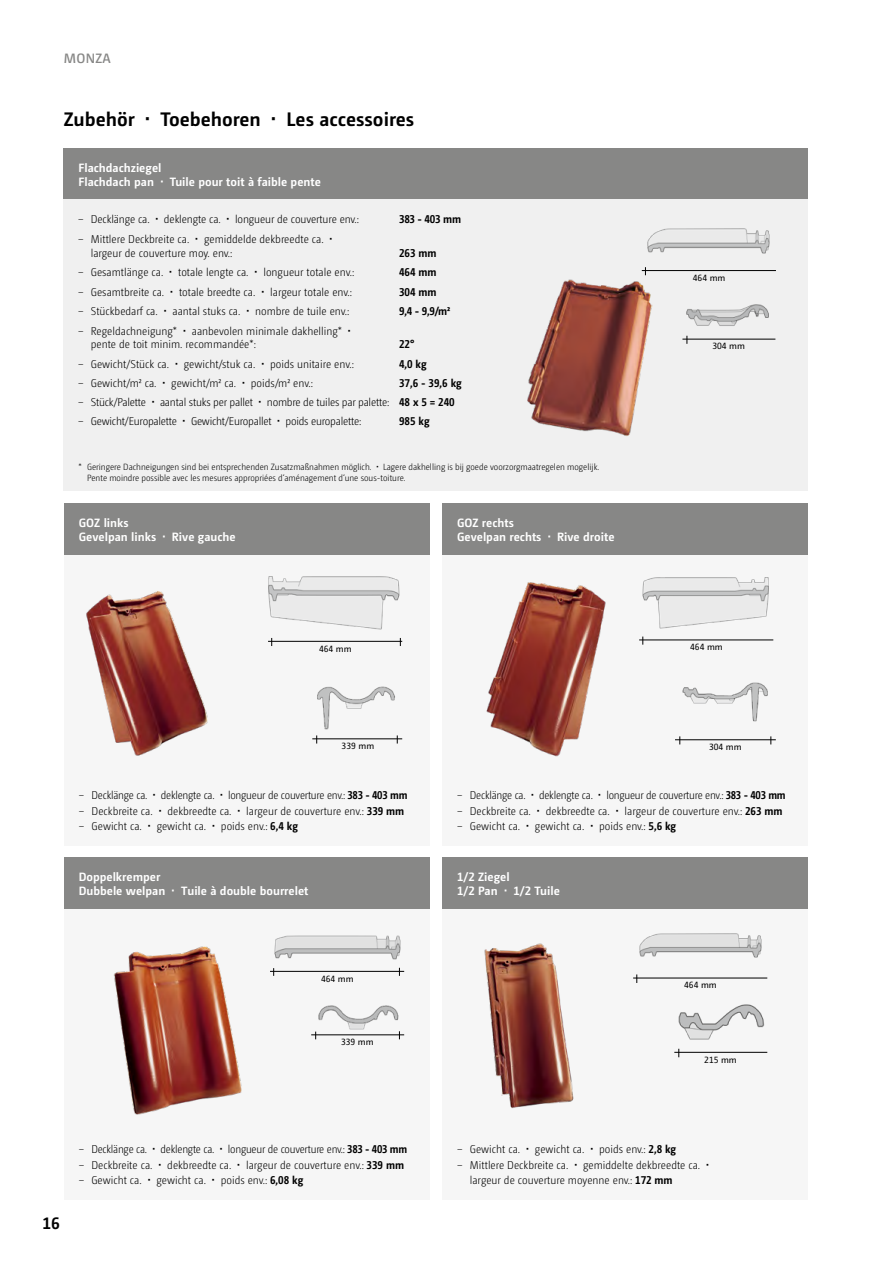
<style>
.page{position:relative;width:893px;height:1263px;background:#fff}
.page>*{position:absolute;margin:0;border:0;box-sizing:border-box;transform-origin:0 0}
.t1{font:700 19.5px "Camingo Dos Pro";color:#000}
.t2{font:700 16.5px "Camingo Dos Pro";color:#000}
.t3{font:600 13.5px "Camingo Dos Pro";letter-spacing:.025em;color:#878786}
.t4{font:700 12px/14.4px "Camingo Dos Pro";color:#fff}
.t5{font:300 11.25px/13.5px "Camingo Dos Pro S Cd";color:#000}
.t6{font:300 11.25px/15.8px "Camingo Dos Pro S Cd";letter-spacing:-.02em;color:#000}
.t7{font:700 11.25px "Camingo Dos Pro S Cd";color:#000}
.t8{font:300 9px/10.4px "Camingo Dos Pro S Cd";color:#000}
.t9{font:9px "Camingo Dos Pro";color:#000}
.s1{font-weight:700}
</style>
<div class="page">
<div style="left:64px;top:149px;width:744px;height:51px;background:#878786"></div>
<div style="left:64px;top:199px;width:744px;height:292px;background:#f0f0f0"></div>
<div style="left:442px;top:909px;width:366px;height:290px;background:#f6f6f6"></div>
<div style="left:64px;top:909px;width:365px;height:290px;background:#f6f6f6"></div>
<div style="left:442px;top:858px;width:366px;height:51px;background:#878786"></div>
<div style="left:64px;top:858px;width:365px;height:51px;background:#878786"></div>
<div style="left:64px;top:555px;width:366px;height:290px;background:#f6f6f6"></div>
<div style="left:442px;top:555px;width:366px;height:290px;background:#f6f6f6"></div>
<div style="left:64px;top:504px;width:366px;height:51px;background:#878786"></div>
<div style="left:442px;top:504px;width:366px;height:51px;background:#878786"></div>
<img style="left:527px;top:279px;width:126px;height:157px">
<img style="left:647px;top:229px;width:123px;height:25px">
<img style="left:686px;top:305px;width:83px;height:21px">
<hr style="left:642px;top:270px;width:134px;height:1px;background:#000">
<hr style="left:682px;top:339px;width:93px;height:1px;background:#000">
<img style="left:639px;top:933px;width:123px;height:25px">
<img style="left:678px;top:1004px;width:87px;height:36px">
<hr style="left:633px;top:978px;width:134px;height:1px;background:#000">
<hr style="left:674px;top:1052px;width:93px;height:1px;background:#000">
<img style="left:484px;top:943px;width:90px;height:166px">
<img style="left:114px;top:946px;width:128px;height:169px">
<img style="left:274px;top:935px;width:127px;height:24px">
<img style="left:318px;top:1006px;width:81px;height:23px">
<hr style="left:270px;top:971px;width:134px;height:1px;background:#000">
<hr style="left:311px;top:1034px;width:93px;height:1px;background:#000">
<img style="left:86px;top:591px;width:122px;height:165px">
<img style="left:317px;top:687px;width:78px;height:43px">
<img style="left:268px;top:576px;width:132px;height:53px">
<hr style="left:268px;top:641px;width:134px;height:1px;background:#000">
<hr style="left:312px;top:738px;width:90px;height:1px;background:#000">
<img style="left:486px;top:582px;width:120px;height:175px">
<img style="left:642px;top:578px;width:127px;height:51px">
<hr style="left:639px;top:640px;width:134px;height:1px;background:#000">
<hr style="left:675px;top:739px;width:101px;height:1px;background:#000">
<img style="left:682px;top:682px;width:86px;height:40px">
<p class="t3" style="left:64px;top:51px;width:49px">MONZA</p>
<h1 class="t1" style="left:64px;top:107px;width:72px">Zubehör</h1>
<h1 class="t1" style="left:160px;top:107px;width:102px">Toebehoren</h1>
<h1 class="t1" style="left:286px;top:107px;width:129px">Les accessoires</h1>
<p class="t4" style="left:78px;top:160px;width:84px">Flachdachziegel<br>Flachdach pan</p>
<p class="t4" style="left:170px;top:174px;width:153px">Tuile pour toit à faible pente</p>
<p class="t5" style="left:78px;top:213px;width:73px">− Decklänge ca.</p>
<p class="t5" style="left:164px;top:213px;width:58px">deklengte ca.</p>
<p class="t5" style="left:235px;top:213px;width:125px">longueur de couverture env.:</p>
<p class="t7" style="left:399px;top:213px;width:64px">383 - 403 mm</p>
<p class="t5" style="left:78px;top:232px;width:113px">− Mittlere Deckbreite ca.</p>
<p class="t5" style="left:91px;top:232px;width:234px;text-indent:113px">gemiddelde dekbreedte ca. largeur de couverture moy. env.:</p>
<p class="t7" style="left:399px;top:246px;width:39px">263 mm</p>
<p class="t5" style="left:78px;top:266px;width:87px">− Gesamtlänge ca.</p>
<p class="t5" style="left:178px;top:266px;width:72px">totale lengte ca.</p>
<p class="t5" style="left:263px;top:266px;width:92px">longueur totale env.:</p>
<p class="t7" style="left:399px;top:266px;width:39px">464 mm</p>
<p class="t5" style="left:78px;top:285px;width:88px">− Gesamtbreite ca.</p>
<p class="t5" style="left:179px;top:285px;width:78px">totale breedte ca.</p>
<p class="t5" style="left:270px;top:285px;width:83px">largeur totale env.:</p>
<p class="t7" style="left:399px;top:285px;width:39px">304 mm</p>
<p class="t5" style="left:78px;top:304px;width:81px">− Stückbedarf ca.</p>
<p class="t5" style="left:173px;top:304px;width:69px">aantal stuks ca.</p>
<p class="t5" style="left:255px;top:304px;width:95px">nombre de tuile env.:</p>
<p class="t7" style="left:399px;top:304px;width:53px">9,4 - 9,9/m2</p>
<p class="t5" style="left:78px;top:324px;width:101px">− Regeldachneigung*</p>
<p class="t5" style="left:91px;top:324px;width:253px;text-indent:101px">aanbevolen minimale dakhelling* pente de toit minim. recommandée*:</p>
<p class="t7" style="left:399px;top:337px;width:17px">22°</p>
<p class="t5" style="left:78px;top:357px;width:93px">− Gewicht/Stück ca.</p>
<p class="t5" style="left:184px;top:357px;width:73px">gewicht/stuk ca.</p>
<p class="t5" style="left:270px;top:357px;width:85px">poids unitaire env.:</p>
<p class="t7" style="left:399px;top:357px;width:29px">4,0 kg</p>
<p class="t5" style="left:78px;top:376px;width:80px">− Gewicht/m2 ca.</p>
<p class="t5" style="left:171px;top:376px;width:66px">gewicht/m2 ca.</p>
<p class="t5" style="left:251px;top:376px;width:63px">poids/m2 env.:</p>
<p class="t6" style="left:78px;top:374px;width:385px;line-height:19.2px;text-indent:321px"><span class="s1">37,6 - 39,6 kg </span>− Stück/Palette aantal stuks per pallet nombre de tuiles par palette: <span class="s1">48 x 5 = 240 </span>− Gewicht/Europalette Gewicht/Europallet poids europalette:</p>
<p class="t7" style="left:399px;top:415px;width:32px">985 kg</p>
<p class="t8" style="left:79px;top:462px;width:295px">* Geringere Dachneigungen sind bei entsprechenden Zusatzmaßnahmen möglich.</p>
<p class="t8" style="left:87px;top:462px;width:514px;text-indent:296px">Lagere dakhelling is bij goede voorzorgmaatregelen mogelijk.<br>Pente moindre possible avec les mesures appropriées d‘aménagement d‘une sous-toiture.</p>
<p class="t4" style="left:79px;top:515px;width:79px">GOZ links<br>Gevelpan links</p>
<p class="t4" style="left:172px;top:529px;width:65px">Rive gauche</p>
<p class="t9" style="left:319px;top:643px;width:34px">464 mm</p>
<p class="t9" style="left:342px;top:741px;width:34px">339 mm</p>
<p class="t4" style="left:457px;top:515px;width:86px">GOZ rechts<br>Gevelpan rechts</p>
<p class="t4" style="left:557px;top:529px;width:59px">Rive droite</p>
<p class="t9" style="left:693px;top:272px;width:34px">464 mm</p>
<p class="t9" style="left:712px;top:341px;width:34px">304 mm</p>
<p class="t9" style="left:690px;top:642px;width:34px">464 mm</p>
<p class="t9" style="left:709px;top:742px;width:34px">304 mm</p>
<p class="t6" style="left:79px;top:787px;width:330px">− Decklänge ca. deklengte ca. longueur de couverture env.: <span class="s1">383 - 403 mm </span>− Deckbreite ca.</p>
<p class="t5" style="left:167px;top:804px;width:66px">dekbreedte ca.</p>
<p class="t5" style="left:246px;top:804px;width:160px">largeur de couverture env.: <span class="s1">339 mm</span></p>
<p class="t5" style="left:79px;top:820px;width:65px">− Gewicht ca.</p>
<p class="t5" style="left:157px;top:820px;width:51px">gewicht ca.</p>
<p class="t5" style="left:221px;top:820px;width:79px">poids env.: <span class="s1">6,4 kg</span></p>
<p class="t4" style="left:79px;top:869px;width:88px">Doppelkremper<br>Dubbele welpan</p>
<p class="t4" style="left:181px;top:884px;width:129px">Tuile à double bourrelet</p>
<p class="t9" style="left:321px;top:973px;width:34px">464 mm</p>
<p class="t9" style="left:341px;top:1037px;width:34px">339 mm</p>
<h2 class="t2" style="left:43px;top:1213px;width:19px">16</h2>
<p class="t6" style="left:79px;top:1141px;width:330px">− Decklänge ca. deklengte ca. longueur de couverture env.: <span class="s1">383 - 403 mm </span>− Deckbreite ca.</p>
<p class="t5" style="left:167px;top:1158px;width:66px">dekbreedte ca.</p>
<p class="t5" style="left:246px;top:1158px;width:160px">largeur de couverture env.: <span class="s1">339 mm</span></p>
<p class="t5" style="left:79px;top:1174px;width:65px">− Gewicht ca.</p>
<p class="t5" style="left:156px;top:1174px;width:51px">gewicht ca.</p>
<p class="t5" style="left:221px;top:1174px;width:84px">poids env.: <span class="s1">6,08 kg</span></p>
<p class="t6" style="left:457px;top:787px;width:330px">− Decklänge ca. deklengte ca. longueur de couverture env.: <span class="s1">383 - 403 mm </span>− Deckbreite ca.</p>
<p class="t5" style="left:546px;top:804px;width:66px">dekbreedte ca.</p>
<p class="t5" style="left:625px;top:804px;width:160px">largeur de couverture env.: <span class="s1">263 mm</span></p>
<p class="t5" style="left:457px;top:820px;width:65px">− Gewicht ca.</p>
<p class="t5" style="left:535px;top:820px;width:51px">gewicht ca.</p>
<p class="t5" style="left:599px;top:820px;width:79px">poids env.: <span class="s1">5,6 kg</span></p>
<p class="t4" style="left:457px;top:869px;width:54px">1/2 Ziegel<br>1/2 Pan</p>
<p class="t4" style="left:513px;top:883px;width:48px">1/2 Tuile</p>
<p class="t9" style="left:684px;top:980px;width:34px">464 mm</p>
<p class="t9" style="left:704px;top:1054px;width:34px">215 mm</p>
<p class="t5" style="left:457px;top:1142px;width:65px">− Gewicht ca.</p>
<p class="t5" style="left:535px;top:1142px;width:51px">gewicht ca.</p>
<p class="t5" style="left:599px;top:1142px;width:79px">poids env.: <span class="s1">2,8 kg</span></p>
<p class="t5" style="left:457px;top:1158px;width:113px">− Mittlere Deckbreite ca.</p>
<p class="t5" style="left:470px;top:1157px;width:232px;line-height:15.8px;text-indent:113px">gemiddelte dekbreedte ca. largeur de couverture moyenne env.: <span class="s1">172 mm</span></p>
</div>
